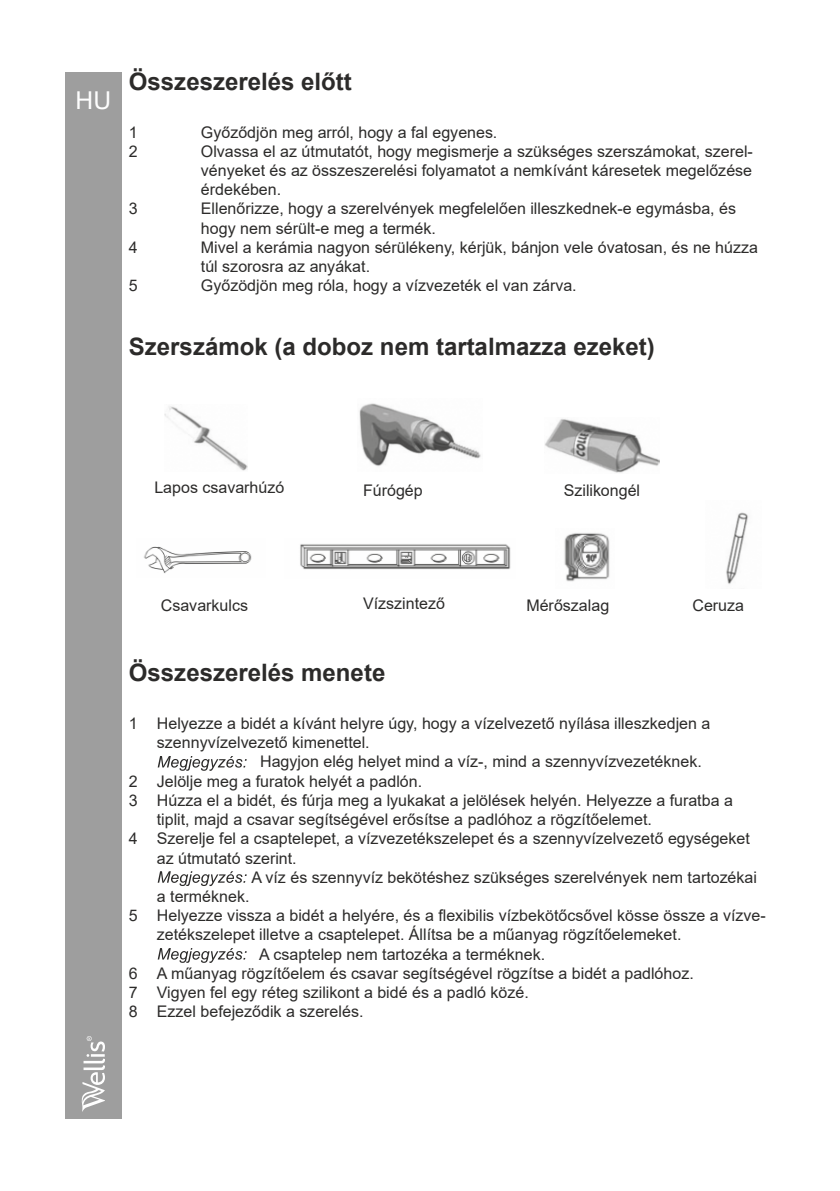
<style>
.page{position:relative;width:840px;height:1191px;background:#fff}
.page>*{position:absolute;margin:0;border:0;box-sizing:border-box;transform-origin:0 0}
.t1{font:24.6px "Arial";color:#fefefe}
.t2{font:700 24px "Arial";color:#2c2b2a}
.t3{font:16px/19.2px "Arial";color:#2c2b2a}
</style>
<div class="page">
<div style="left:65px;top:72px;width:57px;height:1047px;background:#9e9e9e"></div>
<svg style="left:158px;top:756px;width:88px;height:15px"></svg>
<svg style="left:158px;top:871px;width:88px;height:15px"></svg>
<svg style="left:158px;top:948px;width:88px;height:15px"></svg>
<svg style="left:81px;top:1036px;width:24px;height:76px"></svg>
<img style="left:164px;top:406px;width:83px;height:65px">
<img style="left:359px;top:403px;width:122px;height:64px">
<img style="left:544px;top:418px;width:115px;height:55px">
<img style="left:144px;top:544px;width:367px;height:29px">
<img style="left:564px;top:533px;width:46px;height:49px">
<img style="left:726px;top:512px;width:23px;height:73px">
<h1 class="t1" style="left:76px;top:91px;width:37px">HU</h1>
<h2 class="t2" style="left:129px;top:72px;width:224px">Összeszerelés előtt</h2>
<p class="t3" style="left:129px;top:124px;width:10px">1</p>
<p class="t3" style="left:201px;top:124px;width:298px">Győződjön meg arról, hogy a fal egyenes.</p>
<p class="t3" style="left:129px;top:143px;width:10px">2</p>
<p class="t3" style="left:201px;top:143px;width:553px;text-align:justify">Olvassa el az útmutatót, hogy megismerje a szükséges szerszámokat, szerel&shy;vényeket és az összeszerelési folyamatot a nemkívánt káresetek megelőzése érdekében.</p>
<p class="t3" style="left:129px;top:201px;width:10px">3</p>
<p class="t3" style="left:201px;top:201px;width:536px">Ellenőrizze, hogy a szerelvények megfelelően illeszkednek-e egymásba, és hogy nem sérült-e meg a termék.</p>
<p class="t3" style="left:129px;top:239px;width:10px">4</p>
<p class="t3" style="left:201px;top:239px;width:558px">Mivel a kerámia nagyon sérülékeny, kérjük, bánjon vele óvatosan, és ne húzza túl szorosra az anyákat.</p>
<p class="t3" style="left:129px;top:277px;width:10px">5</p>
<p class="t3" style="left:201px;top:277px;width:377px">Győzödjön meg róla, hogy a vízvezeték el van zárva.</p>
<h2 class="t2" style="left:129px;top:337px;width:527px">Szerszámok (a doboz nem tartalmazza ezeket)</h2>
<p class="t3" style="left:154px;top:479px;width:131px">Lapos csavarhúzó</p>
<p class="t3" style="left:363px;top:482px;width:61px">Fúrógép</p>
<p class="t3" style="left:563px;top:482px;width:78px">Szilikongél</p>
<p class="t3" style="left:161px;top:597px;width:89px">Csavarkulcs</p>
<p class="t3" style="left:363px;top:595px;width:83px">Vízszintező</p>
<p class="t3" style="left:526px;top:597px;width:84px">Mérőszalag</p>
<p class="t3" style="left:692px;top:597px;width:53px">Ceruza</p>
<h2 class="t2" style="left:129px;top:663px;width:258px">Összeszerelés menete</h2>
<p class="t3" style="left:129px;top:715px;width:582px">1 Helyezze a bidét a kívánt helyre úgy, hogy a vízelvezető nyílása illeszkedjen a</p>
<p class="t3" style="left:157px;top:734px;width:214px">szennyvízelvezető kimenettel.</p>
<p class="t3" style="left:260px;top:753px;width:443px">Hagyjon elég helyet mind a víz-, mind a szennyvízvezetéknek.</p>
<p class="t3" style="left:129px;top:773px;width:295px">2 Jelölje meg a furatok helyét a padlón.</p>
<p class="t3" style="left:129px;top:792px;width:605px">3 Húzza el a bidét, és fúrja meg a lyukakat a jelölések helyén. Helyezze a furatba a</p>
<p class="t3" style="left:157px;top:811px;width:496px">tiplit, majd a csavar segítségével erősítse a padlóhoz a rögzítőelemet.</p>
<p class="t3" style="left:129px;top:830px;width:622px">4 Szerelje fel a csaptelepet, a vízvezetékszelepet és a szennyvízelvezető egységeket</p>
<p class="t3" style="left:157px;top:849px;width:141px">az útmutató szerint.</p>
<p class="t3" style="left:251px;top:869px;width:507px">A víz és szennyvíz bekötéshez szükséges szerelvények nem tartozékai</p>
<p class="t3" style="left:157px;top:888px;width:94px">a terméknek.</p>
<p class="t3" style="left:129px;top:907px;width:638px">5 Helyezze vissza a bidét a helyére, és a flexibilis vízbekötőcsővel kösse össze a vízve-</p>
<p class="t3" style="left:157px;top:926px;width:526px">zetékszelepet illetve a csaptelepet. Állítsa be a műanyag rögzítőelemeket.</p>
<p class="t3" style="left:259px;top:945px;width:287px">A csaptelep nem tartozéka a terméknek.</p>
<p class="t3" style="left:129px;top:965px;width:566px">6 A műanyag rögzítőelem és csavar segítségével rögzítse a bidét a padlóhoz.</p>
<p class="t3" style="left:129px;top:984px;width:401px">7 Vigyen fel egy réteg szilikont a bidé és a padló közé.</p>
<p class="t3" style="left:129px;top:1003px;width:236px">8 Ezzel befejeződik a szerelés.</p>
</div>
